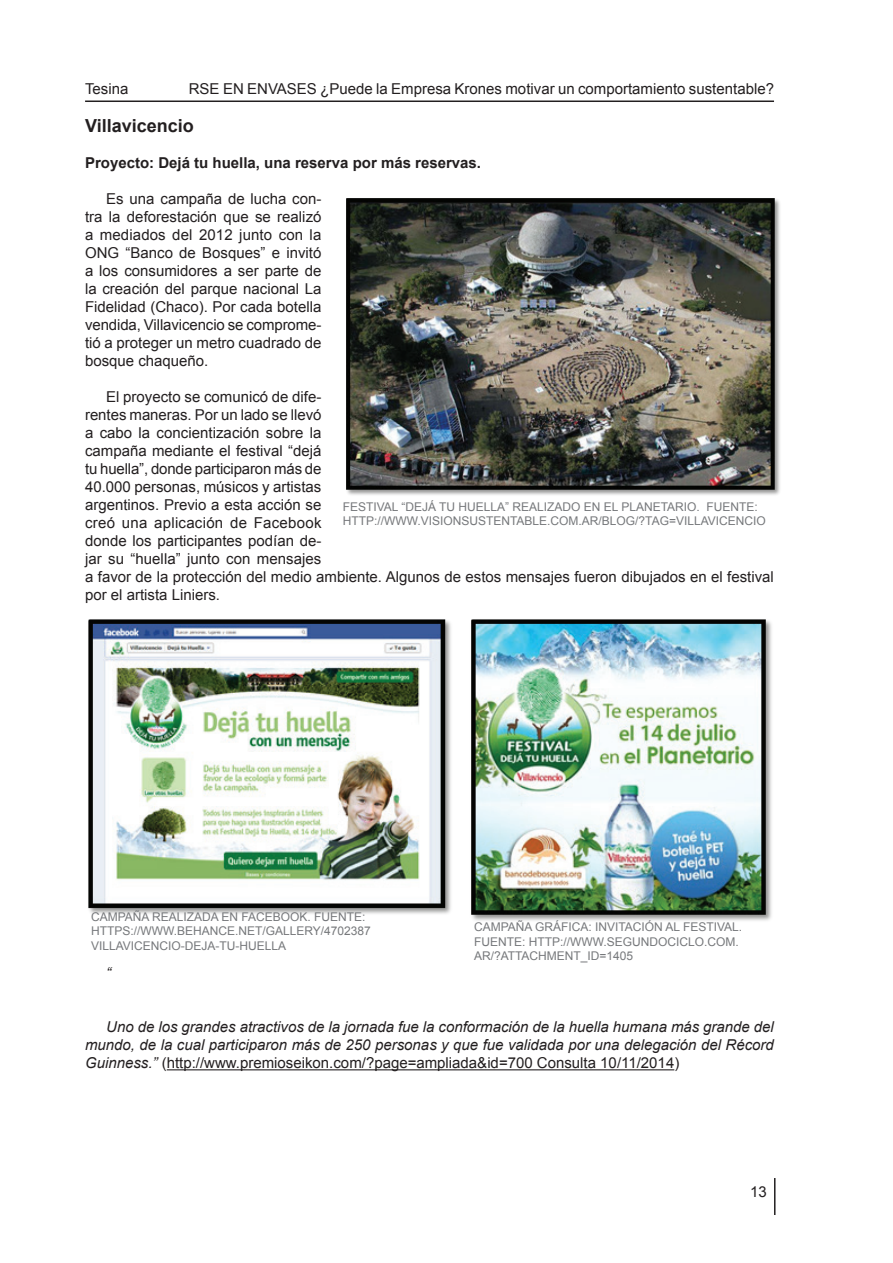
<style>
.page{position:relative;width:893px;height:1263px;background:#fff}
.page>*{position:absolute;margin:0;border:0;box-sizing:border-box;transform-origin:0 0}
.t1{font:700 18px "Arial";color:#231f20}
.t2{font:15px/18px "Arial";color:#231f20;text-align:justify}
.t3{font:italic 15px/18px "Arial";color:#231f20;text-align:justify}
.t4{font:700 15px "Arial";color:#231f20}
.t5{font:12px/14.4px "Arial";color:#76787b}
.s1{font-style:normal}
</style>
<div class="page">
<hr style="left:85px;top:101px;width:689px;height:1px;background:#231f20">
<hr style="left:774px;top:1178px;width:1px;height:37px;background:#231f20">
<hr style="left:167px;top:1069px;width:507px;height:1px;background:#231f20">
<img style="left:346px;top:198px;width:434px;height:297px">
<img style="left:88px;top:619px;width:684px;height:302px">
<p class="t2" style="left:85px;top:80px;width:45px">Tesina</p>
<p class="t2" style="left:189px;top:80px;width:587px">RSE EN ENVASES ¿Puede la Empresa Krones motivar un comportamiento sustentable?</p>
<p class="t1" style="left:85px;top:114px;width:110px">Villavicencio</p>
<p class="t4" style="left:85px;top:153px;width:397px">Proyecto: Dejá tu huella, una reserva por más reservas.</p>
<p class="t2" style="left:85px;top:190px;width:238px;text-indent:21px">Es una campaña de lucha con&shy;tra la deforestación que se realizó a mediados del 2012 junto con la ONG “Banco de Bosques” e invitó a los consumidores a ser parte de la creación del parque nacional La Fidelidad (Chaco). Por cada botella vendida, Villavicencio se comprome&shy;tió a proteger un metro cuadrado de bosque chaqueño.</p>
<p class="t2" style="left:85px;top:388px;width:690px;text-align:left;text-indent:21px">El proyecto se comunicó de dife-<br>rentes maneras. Por un lado se llevó<br>a cabo la concientización sobre la<br>campaña mediante el festival “dejá<br>tu huella”, donde participaron más de<br>40.000 personas, músicos y artistas<br>argentinos. Previo a esta acción se<br>creó una aplicación de Facebook<br>donde los participantes podían de-<br>jar su “huella” junto con mensajes<br>a favor de la protección del medio ambiente. Algunos de estos mensajes fueron dibujados en el festival por el artista Liniers.</p>
<p class="t5" style="left:343px;top:499px;width:425px">FESTIVAL “DEJÁ TU HUELLA” REALIZADO EN EL PLANETARIO. FUENTE:<br>HTTP://WWW.VISIONSUSTENTABLE.COM.AR/BLOG/?TAG=VILLAVICENCIO</p>
<p class="t5" style="left:91px;top:909px;width:281px">CAMPAÑA REALIZADA EN FACEBOOK. FUENTE:<br>HTTPS://WWW.BEHANCE.NET/GALLERY/4702387<br>VILLAVICENCIO-DEJA-TU-HUELLA</p>
<p class="t5" style="left:474px;top:920px;width:270px">CAMPAÑA GRÁFICA: INVITACIÓN AL FESTIVAL.<br>FUENTE: HTTP://WWW.SEGUNDOCICLO.COM.<br>AR/?ATTACHMENT_ID=1405</p>
<p class="t3" style="left:106px;top:964px;width:6px">“</p>
<p class="t3" style="left:85px;top:1018px;width:690px;text-indent:21px">Uno de los grandes atractivos de la jornada fue la conformación de la huella humana más grande del mundo, de la cual participaron más de 250 personas y que fue validada por una delegación del Récord Guinness.” <span class="s1">(http://www.premioseikon.com/?page=ampliada&amp;id=700 Consulta 10/11/2014)</span></p>
<p class="t2" style="left:750px;top:1183px;width:18px">13</p>
</div>
